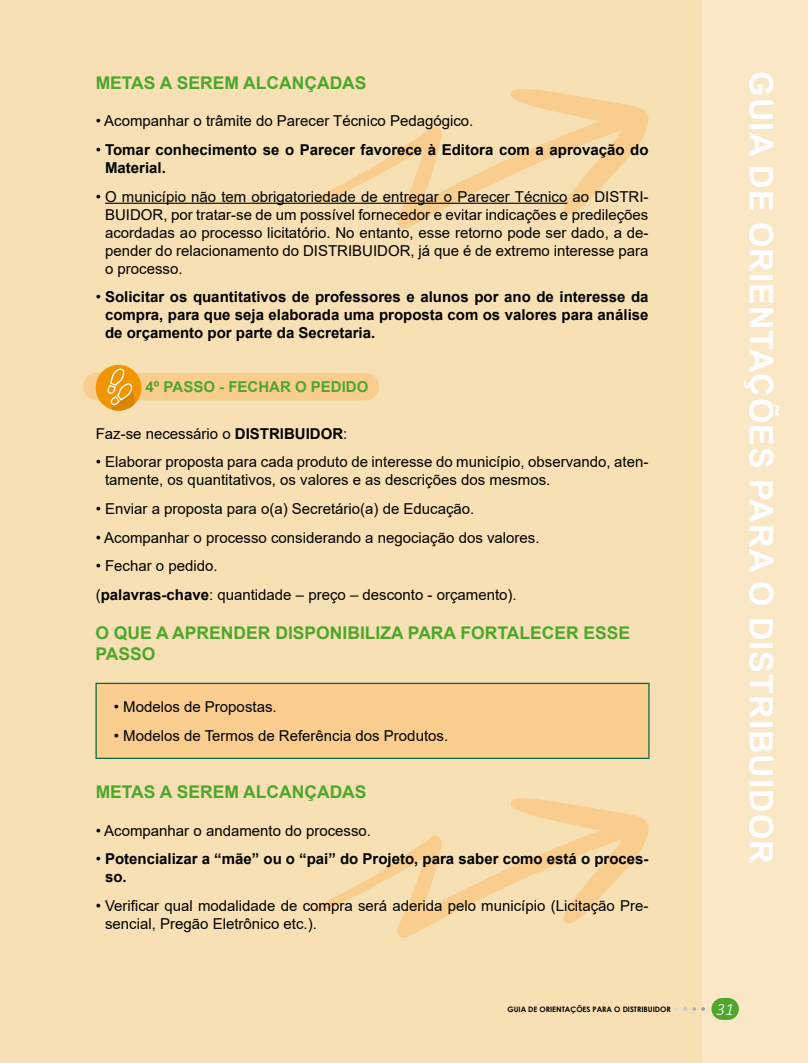
<style>
.page{position:relative;width:808px;height:1063px;background:#f7e0b3}
.page>*{position:absolute;margin:0;border:0;box-sizing:border-box;transform-origin:0 0}
.t1{font:700 32.5px "Arial";letter-spacing:.035em;color:#fff}
.t2{font:700 17.5px/21px "Arial";color:#4ea62c}
.t3{font:italic 300 17.5px "Calibri";color:#fff}
.t4{font:15px/18px "Arial";color:#000}
.t5{font:700 15px/18px "Arial";color:#000}
.t6{font:700 15px "Arial";color:#4ea62c}
.t7{font:700 7.5px "Century Gothic";color:#000}
.s1{font-weight:400}
.s2{font-weight:700}
</style>
<div class="page">
<div style="left:83px;top:373px;width:296px;height:27px;background:#f9cd8e;border-radius:14px"></div>
<svg style="left:314px;top:89px;width:334px;height:140px"></svg>
<svg style="left:316px;top:798px;width:332px;height:140px"></svg>
<hr style="left:105px;top:203px;width:462px;height:1px;background:#000">
<svg style="left:96px;top:365px;width:45px;height:46px"></svg>
<div style="left:96px;top:683px;width:553px;height:75px;background:#f9cd8e"></div>
<hr style="left:95px;top:683px;width:554px;height:1px;background:#04683e">
<hr style="left:95px;top:684px;width:2px;height:74px;background:#04683e">
<hr style="left:648px;top:684px;width:1px;height:74px;background:#04683e">
<hr style="left:95px;top:758px;width:554px;height:1px;background:#04683e">
<div style="left:703px;top:0;width:105px;height:1063px;background:#f9e7c5"></div>
<div style="left:711px;top:998px;width:28px;height:22px;background:#4ea62c;border-radius:11px"></div>
<svg style="left:674px;top:1007px;width:31px;height:4px"></svg>
<p class="t2" style="left:96px;top:72px;width:272px">METAS A SEREM ALCANÇADAS</p>
<p class="t4" style="left:96px;top:112px;width:379px">• Acompanhar o trâmite do Parecer Técnico Pedagógico.</p>
<p class="t5" style="left:105px;top:141px;width:545px;text-indent:-9px"><span class="s1">•</span> Tomar conhecimento se o Parecer favorece à Editora com a aprovação do<br>Material.</p>
<p class="t4" style="left:105px;top:187px;width:545px;text-align:justify;text-indent:-9px">• O município não tem obrigatoriedade de entregar o Parecer Técnico ao DISTRI-BUIDOR, por tratar-se de um possível fornecedor e evitar indicações e predileções acordadas ao processo licitatório. No entanto, esse retorno pode ser dado, a de&shy;pender do relacionamento do DISTRIBUIDOR, já que é de extremo interesse para o processo.</p>
<p class="t5" style="left:105px;top:288px;width:545px;text-align:justify;text-indent:-9px"><span class="s1">•</span> Solicitar os quantitativos de professores e alunos por ano de interesse da compra, para que seja elaborada uma proposta com os valores para análise de orçamento por parte da Secretaria.</p>
<p class="t6" style="left:146px;top:376px;width:224px">4º PASSO - FECHAR O PEDIDO</p>
<p class="t4" style="left:96px;top:424px;width:253px">Faz-se necessário o <span class="s2">DISTRIBUIDOR</span>:</p>
<p class="t4" style="left:105px;top:453px;width:545px;text-indent:-9px">• Elaborar proposta para cada produto de interesse do município, observando, aten&shy;tamente, os quantitativos, os valores e as descrições dos mesmos.</p>
<p class="t4" style="left:96px;top:500px;width:380px">• Enviar a proposta para o(a) Secretário(a) de Educação.</p>
<p class="t4" style="left:96px;top:528px;width:445px">• Acompanhar o processo considerando a negociação dos valores.</p>
<p class="t4" style="left:96px;top:552px;width:423px;line-height:28.6px">• Fechar o pedido.<br>(<span class="s2">palavras-chave</span>: quantidade – preço – desconto - orçamento).</p>
<p class="t2" style="left:95px;top:623px;width:536px">O QUE A APRENDER DISPONIBILIZA PARA FORTALECER ESSE<br>PASSO</p>
<p class="t4" style="left:114px;top:698px;width:164px">• Modelos de Propostas.</p>
<p class="t4" style="left:114px;top:726px;width:336px">• Modelos de Termos de Referência dos Produtos.</p>
<p class="t2" style="left:96px;top:782px;width:272px">METAS A SEREM ALCANÇADAS</p>
<p class="t4" style="left:96px;top:821px;width:277px">• Acompanhar o andamento do processo.</p>
<p class="t5" style="left:105px;top:850px;width:545px;text-indent:-9px"><span class="s1">•</span> Potencializar a “mãe” ou o “pai” do Projeto, para saber como está o proces&shy;so.</p>
<p class="t4" style="left:105px;top:897px;width:545px;text-indent:-9px">• Verificar qual modalidade de compra será aderida pelo município (Licitação Pre&shy;sencial, Pregão Eletrônico etc.).</p>
<h1 class="t1" style="left:784px;top:71px;width:794px;rotate:90deg">GUIA DE ORIENTAÇÕES PARA O DISTRIBUIDOR</h1>
<p class="t7" style="left:507px;top:1003px;width:165px">GUIA DE ORIENTAÇÕES PARA O DISTRIBUIDOR</p>
<p class="t3" style="left:716px;top:998px;width:19px">31</p>
</div>
